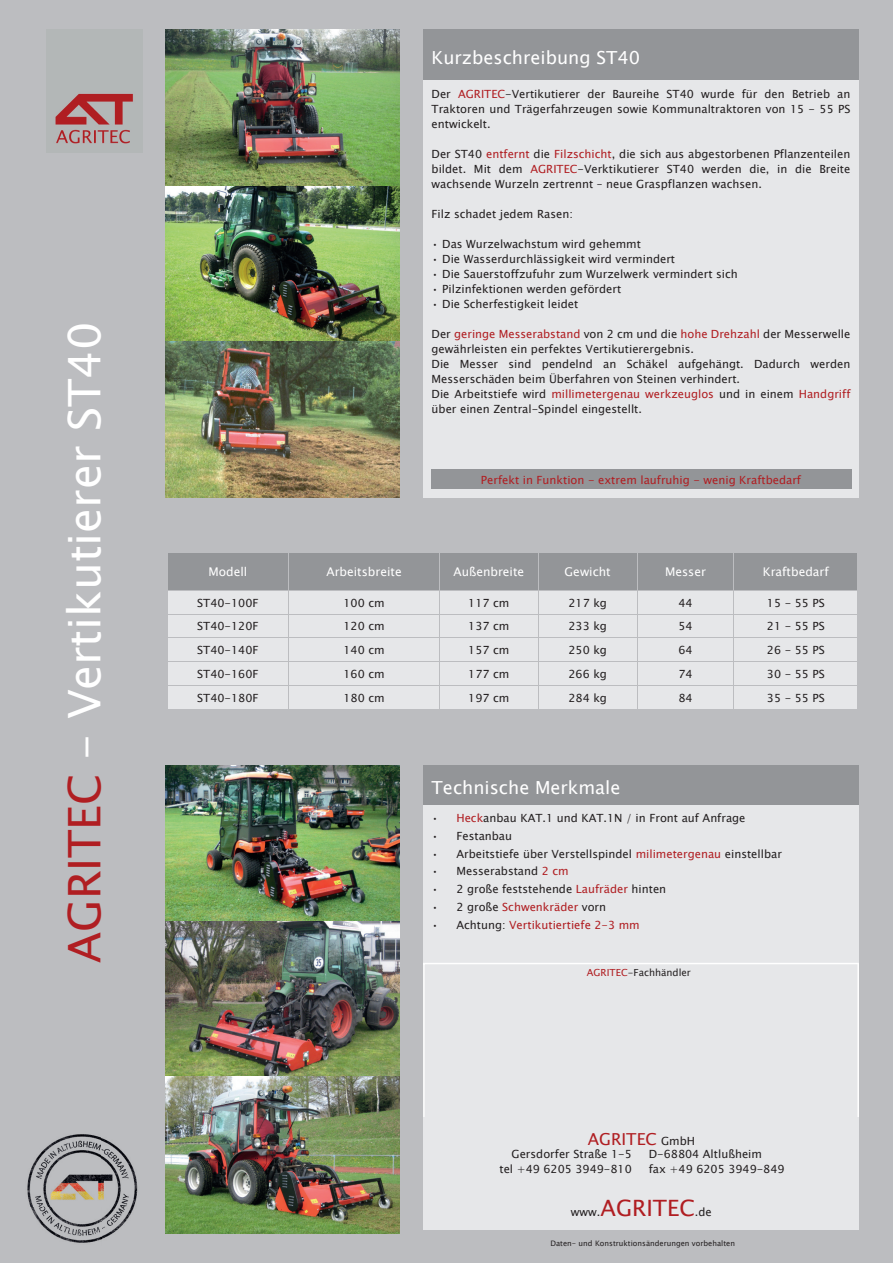
<style>
.page{position:relative;width:893px;height:1263px;background:#bcbdc0}
.page>*{position:absolute;margin:0;border:0;box-sizing:border-box;transform-origin:0 0}
.t1{font:45px "Lucida Sans Unicode";color:#fff}
.t2{font:18px "Lucida Sans Unicode";color:#fff}
.t3{font:16.5px "Lucida Sans Unicode";color:#b01e22}
.t4{font:12px "Lucida Sans Unicode";color:#fff}
.t5{font:11.25px/15px "Lucida Sans Unicode";color:#231f20;text-align:justify}
.t6{font:11.25px "Lucida Sans Unicode";color:#b01e22}
.t7{font:9.75px "Lucida Sans Unicode";color:#231f20}
.t8{font:7.5px "Lucida Sans Unicode";color:#231f20}
.s1{color:#b01e22}
.s2{color:#231f20}
.s3{font-size:11.25px;color:#231f20}
.s4{font-size:22.5px;color:#b01e22}
</style>
<div class="page">
<img style="left:53px;top:92px;width:83px;height:52px">
<img style="left:27px;top:1134px;width:111px;height:109px">
<img style="left:166px;top:30px;width:234px;height:467px">
<img style="left:166px;top:765px;width:234px;height:468px">
<div style="left:423px;top:80px;width:436px;height:417px;background:#e6e7e9"></div>
<div style="left:423px;top:30px;width:436px;height:50px;background:#939598"></div>
<div style="left:423px;top:805px;width:436px;height:160px;background:#e6e7e9"></div>
<div style="left:423px;top:765px;width:436px;height:40px;background:#939598"></div>
<div style="left:431px;top:470px;width:420px;height:19px;background:#939598"></div>
<svg style="left:168px;top:553px;width:689px;height:156px;background:#d0d2d4"></svg>
<div style="left:423px;top:963px;width:436px;height:155px;background:#e6e7e9"></div>
<div style="left:423px;top:1118px;width:436px;height:112px;background:#e6e7e9"></div>
<h1 class="t1" style="left:49px;top:963px;width:642px;rotate:-90deg"><span class="s1">AGRITEC</span> - Vertikutierer ST40</h1>
<h2 class="t2" style="left:432px;top:43px;width:210px">Kurzbeschreibung ST40</h2>
<p class="t5" style="left:432px;top:86px;width:420px">Der <span class="s1">AGRITEC</span>-Vertikutierer der Baureihe ST40 wurde für den Betrieb an Traktoren und Trägerfahrzeugen sowie Kommunaltraktoren von 15 - 55 PS entwickelt.</p>
<p class="t5" style="left:432px;top:146px;width:420px">Der ST40 <span class="s1">entfernt</span> die <span class="s1">Filzschicht</span>, die sich aus abgestorbenen Pflanzenteilen bildet. Mit dem <span class="s1">AGRITEC</span>-Verktikutierer ST40 werden die, in die Breite wachsende Wurzeln zertrennt – neue Graspflanzen wachsen.</p>
<p class="t5" style="left:432px;top:206px;width:143px">Filz schadet jedem Rasen:</p>
<p class="t5" style="left:432px;top:236px;width:211px">• Das Wurzelwachstum wird gehemmt</p>
<p class="t5" style="left:432px;top:251px;width:245px">• Die Wasserdurchlässigkeit wird vermindert</p>
<p class="t5" style="left:432px;top:266px;width:308px">• Die Sauerstoffzufuhr zum Wurzelwerk vermindert sich</p>
<p class="t5" style="left:432px;top:281px;width:191px">• Pilzinfektionen werden gefördert</p>
<p class="t5" style="left:432px;top:296px;width:148px">• Die Scherfestigkeit leidet</p>
<p class="t5" style="left:432px;top:326px;width:420px;text-align:left">Der <span class="s1">geringe Messerabstand</span> von 2 cm und die <span class="s1">hohe Drehzahl</span> der Messerwelle gewährleisten ein perfektes Vertikutierergebnis.<br>Die Messer sind pendelnd an Schäkel aufgehängt. Dadurch werden Messerschäden beim Überfahren von Steinen verhindert.<br>Die Arbeitstiefe wird <span class="s1">millimetergenau werkzeuglos</span> und in einem <span class="s1">Handgriff </span>über einen Zentral-Spindel eingestellt.</p>
<p class="t6" style="left:481px;top:471px;width:322px">Perfekt in Funktion - extrem laufruhig - wenig Kraftbedarf</p>
<p class="t4" style="left:208px;top:562px;width:40px">Modell</p>
<p class="t4" style="left:326px;top:562px;width:77px">Arbeitsbreite</p>
<p class="t4" style="left:453px;top:562px;width:72px">Außenbreite</p>
<p class="t4" style="left:565px;top:562px;width:48px">Gewicht</p>
<p class="t4" style="left:665px;top:562px;width:42px">Messer</p>
<p class="t4" style="left:763px;top:562px;width:67px">Kraftbedarf</p>
<p class="t5" style="left:197px;top:595px;width:63px">ST40-100F</p>
<p class="t5" style="left:343px;top:595px;width:43px">100 cm</p>
<p class="t5" style="left:468px;top:595px;width:43px">117 cm</p>
<p class="t5" style="left:568px;top:595px;width:40px">217 kg</p>
<p class="t5" style="left:678px;top:595px;width:16px">44</p>
<p class="t5" style="left:767px;top:595px;width:59px">15 - 55 PS</p>
<p class="t5" style="left:197px;top:619px;width:63px">ST40-120F</p>
<p class="t5" style="left:343px;top:619px;width:43px">120 cm</p>
<p class="t5" style="left:468px;top:619px;width:43px">137 cm</p>
<p class="t5" style="left:568px;top:619px;width:40px">233 kg</p>
<p class="t5" style="left:678px;top:619px;width:16px">54</p>
<p class="t5" style="left:767px;top:619px;width:59px">21 - 55 PS</p>
<p class="t5" style="left:197px;top:643px;width:63px">ST40-140F</p>
<p class="t5" style="left:343px;top:643px;width:43px">140 cm</p>
<p class="t5" style="left:468px;top:643px;width:43px">157 cm</p>
<p class="t5" style="left:568px;top:643px;width:40px">250 kg</p>
<p class="t5" style="left:678px;top:643px;width:16px">64</p>
<p class="t5" style="left:767px;top:643px;width:59px">26 - 55 PS</p>
<p class="t5" style="left:197px;top:666px;width:63px">ST40-160F</p>
<p class="t5" style="left:343px;top:666px;width:43px">160 cm</p>
<p class="t5" style="left:468px;top:666px;width:43px">177 cm</p>
<p class="t5" style="left:568px;top:666px;width:40px">266 kg</p>
<p class="t5" style="left:678px;top:666px;width:16px">74</p>
<p class="t5" style="left:767px;top:666px;width:59px">30 - 55 PS</p>
<p class="t5" style="left:197px;top:690px;width:63px">ST40-180F</p>
<p class="t5" style="left:343px;top:690px;width:43px">180 cm</p>
<p class="t5" style="left:468px;top:690px;width:43px">197 cm</p>
<p class="t5" style="left:568px;top:690px;width:40px">284 kg</p>
<p class="t5" style="left:678px;top:690px;width:16px">84</p>
<p class="t5" style="left:767px;top:690px;width:59px">35 - 55 PS</p>
<h2 class="t2" style="left:432px;top:774px;width:190px">Technische Merkmale</h2>
<p class="t5" style="left:432px;top:811px;width:315px">• <span class="s1">Heck</span>anbau KAT.1 und KAT.1N / in Front auf Anfrage</p>
<p class="t5" style="left:432px;top:828px;width:82px">• Festanbau</p>
<p class="t5" style="left:432px;top:846px;width:352px">• Arbeitstiefe über Verstellspindel <span class="s1">milimetergenau</span> einstellbar</p>
<p class="t5" style="left:432px;top:864px;width:139px">• Messerabstand <span class="s1">2 cm</span></p>
<p class="t5" style="left:432px;top:882px;width:236px">• 2 große feststehende <span class="s1">Laufräder</span> hinten</p>
<p class="t6" style="left:432px;top:898px;width:176px"><span class="s2">• 2 große</span> Schwenkräder <span class="s2">vorn</span></p>
<p class="t6" style="left:432px;top:916px;width:210px"><span class="s2">• Achtung:</span> Vertikutiertiefe 2-3 mm</p>
<p class="t7" style="left:587px;top:965px;width:106px"><span class="s1">AGRITEC</span>-Fachhändler</p>
<h3 class="t3" style="left:588px;top:1126px;width:109px">AGRITEC <span class="s3">GmbH</span></h3>
<p class="t5" style="left:511px;top:1147px;width:122px">Gersdorfer Straße 1-5</p>
<p class="t5" style="left:649px;top:1147px;width:115px">D-68804 Altlußheim</p>
<p class="t5" style="left:499px;top:1162px;width:134px">tel +49 6205 3949-810</p>
<p class="t5" style="left:649px;top:1162px;width:137px">fax +49 6205 3949-849</p>
<p class="t5" style="left:571px;top:1204px;width:142px">www.<span class="s4">AGRITEC</span>.de</p>
<p class="t8" style="left:550px;top:1237px;width:186px">Daten- und Konstruktionsänderungen vorbehalten</p>
</div>
